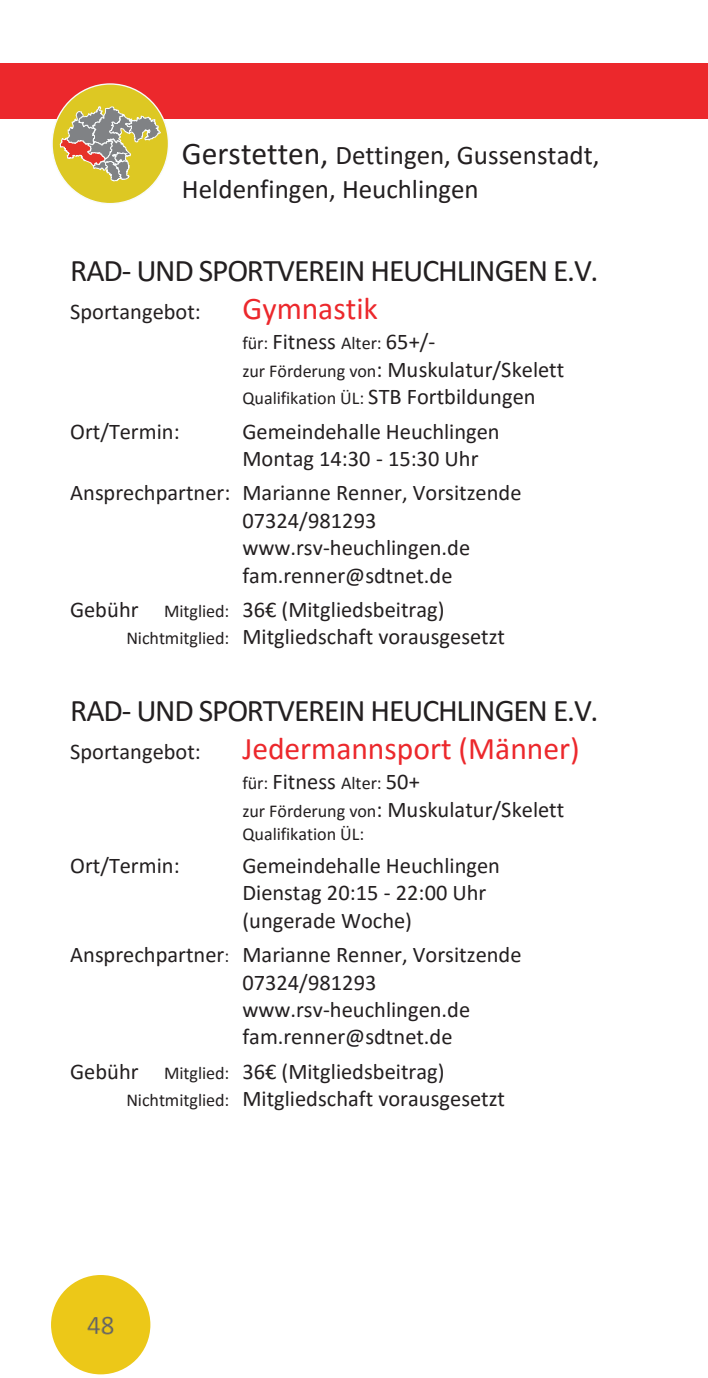
<style>
.page{position:relative;width:708px;height:1378px;background:#fff}
.page>*{position:absolute;margin:0;border:0;box-sizing:border-box;transform-origin:0 0}
.t1{font:31.5px "Calibri";letter-spacing:-.035em;color:#231f20}
.t2{font:31.5px "Calibri";color:#ec282c}
.t3{font:27px/34.2px "Calibri";color:#231f20}
.t4{font:27px "Calibri";color:#636366}
.t5{font:22.5px/27.4px "Calibri";color:#231f20}
.t6{font:18px "Calibri";letter-spacing:-.005em;color:#231f20}
.s1{font-size:31.5px}
.s2{font-size:18px}
.s3{font-size:22.5px}
</style>
<div class="page">
<div style="left:0;top:64px;width:708px;height:55px;background:#ec282c"></div>
<div style="left:51px;top:1275px;width:99px;height:99px;background:#ecc818;border-radius:50%"></div>
<div style="left:52px;top:84px;width:116px;height:120px;background:#ddc823;border-radius:50%"></div>
<svg style="left:59px;top:106px;width:102px;height:76px"></svg>
<p class="t3" style="left:182px;top:139px;width:419px"><span class="s1">Gerstetten,</span> Dettingen, Gussenstadt,<br>Heldenfingen, Heuchlingen</p>
<h1 class="t1" style="left:70px;top:256px;width:530px">RAD- UND SPORTVEREIN HEUCHLINGEN E.V.</h1>
<p class="t5" style="left:70px;top:299px;width:132px">Sportangebot:</p>
<h1 class="t2" style="left:242px;top:294px;width:137px">Gymnastik</h1>
<p class="t5" style="left:242px;top:329px;width:323px"><span class="s2">für:</span> Fitness <span class="s2">Alter:</span> 65+/-<br><span class="s2">zur Förderung von</span>: Muskulatur/Skelett</p>
<p class="t6" style="left:242px;top:390px;width:295px">Qualifikation ÜL: <span class="s3">STB Fortbildungen</span></p>
<p class="t5" style="left:70px;top:418px;width:111px">Ort/Termin:</p>
<p class="t5" style="left:242px;top:418px;width:259px">Gemeindehalle Heuchlingen<br>Montag 14:30 - 15:30 Uhr</p>
<p class="t5" style="left:242px;top:480px;width:281px;text-indent:-172px">Ansprechpartner: Marianne Renner, Vorsitzende<br>07324/981293 www.rsv-heuchlingen.de fam.renner@sdtnet.de</p>
<p class="t5" style="left:126px;top:596px;width:380px;text-indent:-56px">Gebühr <span class="s2">Mitglied:</span> 36€ (Mitgliedsbeitrag)<br><span class="s2">Nichtmitglied:</span> Mitgliedschaft vorausgesetzt</p>
<h1 class="t1" style="left:70px;top:696px;width:530px">RAD- UND SPORTVEREIN HEUCHLINGEN E.V.</h1>
<p class="t5" style="left:70px;top:739px;width:132px">Sportangebot:</p>
<h1 class="t2" style="left:242px;top:734px;width:339px">Jedermannsport (Männer)</h1>
<p class="t6" style="left:242px;top:775px;width:179px">für: <span class="s3">Fitness</span> Alter: <span class="s3">50+</span></p>
<p class="t5" style="left:242px;top:796px;width:323px"><span class="s2">zur Förderung von</span>: Muskulatur/Skelett</p>
<p class="t6" style="left:242px;top:825px;width:123px">Qualifikation ÜL:</p>
<p class="t5" style="left:70px;top:852px;width:111px">Ort/Termin:</p>
<p class="t5" style="left:242px;top:852px;width:259px">Gemeindehalle Heuchlingen<br>Dienstag 20:15 - 22:00 Uhr (ungerade Woche)</p>
<p class="t5" style="left:242px;top:941px;width:281px;text-indent:-172px">Ansprechpartner<span class="s2">:</span> Marianne Renner, Vorsitzende<br>07324/981293 www.rsv-heuchlingen.de fam.renner@sdtnet.de</p>
<p class="t5" style="left:126px;top:1058px;width:380px;text-indent:-56px">Gebühr <span class="s2">Mitglied:</span> 36€ (Mitgliedsbeitrag)<br><span class="s2">Nichtmitglied:</span> Mitgliedschaft vorausgesetzt</p>
<p class="t4" style="left:87px;top:1312px;width:29px">48</p>
</div>
